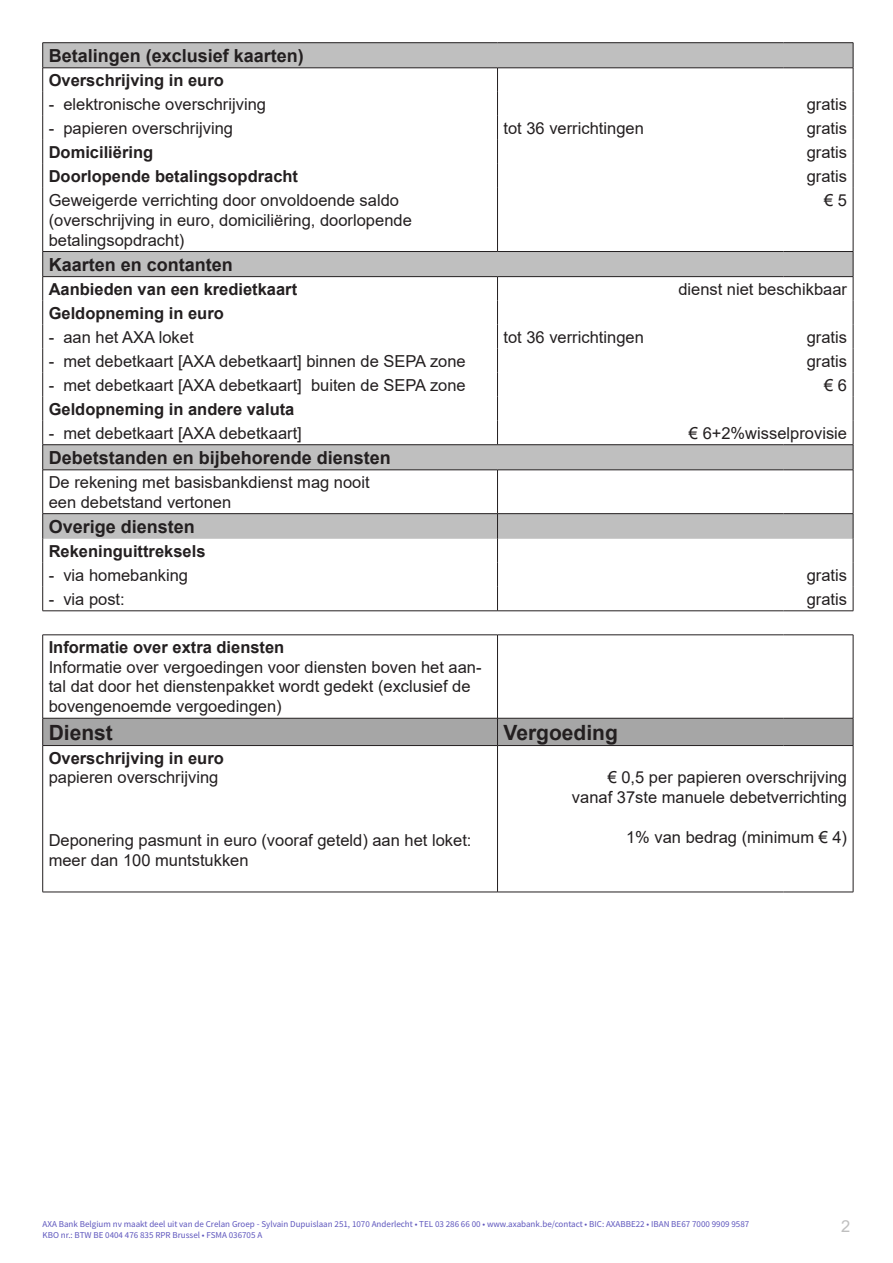
<style>
.page{position:relative;width:893px;height:1263px;background:#fff}
.page>*{position:absolute;margin:0;border:0;box-sizing:border-box;transform-origin:0 0}
._02_-_Titre_bleu{font:700 21px "Arial";color:#231f20}
._02_-_Titre_bleu-2{font:700 18px "Arial";color:#231f20}
._02_-_Titre_bleu-3{font:16.5px/19.8px "Arial";color:#231f20}
._02_-_Titre_bleu-4{font:700 16.5px "Arial";color:#231f20}
._01_-_Body___interli{font:16.5px/19.8px "Arial";color:#231f20}
.t1{font:16.5px "Arial";color:#bfbfbf}
.t2{font:9px "Source Sans Pro";color:#5e56bd}
</style>
<div class="page">
<svg style="left:43px;top:43px;width:810px;height:496px"></svg>
<div style="left:42px;top:718px;width:812px;height:27px;background:#a6a6a6"></div>
<hr style="left:43px;top:42px;width:454px;height:1px;background:#231f20">
<hr style="left:497px;top:42px;width:286px;height:1px;background:#231f20">
<hr style="left:783px;top:42px;width:70px;height:1px;background:#231f20">
<hr style="left:43px;top:68px;width:454px;height:1px;background:#231f20">
<hr style="left:497px;top:68px;width:286px;height:1px;background:#231f20">
<hr style="left:783px;top:68px;width:70px;height:1px;background:#231f20">
<svg style="left:42px;top:43px;width:1px;height:145px"></svg>
<svg style="left:497px;top:69px;width:1px;height:119px"></svg>
<svg style="left:853px;top:43px;width:1px;height:145px"></svg>
<hr style="left:42px;top:188px;width:1px;height:63px;background:#231f20">
<hr style="left:497px;top:188px;width:1px;height:63px;background:#231f20">
<hr style="left:853px;top:188px;width:1px;height:63px;background:#231f20">
<svg style="left:497px;top:277px;width:1px;height:167px"></svg>
<hr style="left:43px;top:444px;width:454px;height:1px;background:#231f20">
<svg style="left:42px;top:252px;width:1px;height:218px"></svg>
<hr style="left:497px;top:444px;width:286px;height:1px;background:#231f20">
<hr style="left:783px;top:444px;width:70px;height:1px;background:#231f20">
<svg style="left:853px;top:252px;width:1px;height:218px"></svg>
<hr style="left:43px;top:470px;width:454px;height:1px;background:#231f20">
<hr style="left:42px;top:470px;width:1px;height:43px;background:#231f20">
<hr style="left:497px;top:470px;width:286px;height:1px;background:#231f20">
<hr style="left:497px;top:470px;width:1px;height:43px;background:#231f20">
<hr style="left:783px;top:470px;width:70px;height:1px;background:#231f20">
<hr style="left:853px;top:470px;width:1px;height:43px;background:#231f20">
<hr style="left:43px;top:513px;width:454px;height:1px;background:#231f20">
<hr style="left:497px;top:513px;width:286px;height:1px;background:#231f20">
<hr style="left:783px;top:513px;width:70px;height:1px;background:#231f20">
<svg style="left:42px;top:514px;width:1px;height:97px"></svg>
<svg style="left:497px;top:514px;width:1px;height:96px"></svg>
<svg style="left:853px;top:514px;width:1px;height:97px"></svg>
<hr style="left:42px;top:635px;width:1px;height:83px;background:#231f20">
<hr style="left:497px;top:635px;width:1px;height:83px;background:#231f20">
<hr style="left:853px;top:635px;width:1px;height:83px;background:#231f20">
<hr style="left:43px;top:745px;width:454px;height:1px;background:#231f20">
<hr style="left:42px;top:746px;width:1px;height:146px;background:#231f20">
<hr style="left:497px;top:745px;width:286px;height:1px;background:#231f20">
<hr style="left:497px;top:746px;width:1px;height:146px;background:#231f20">
<hr style="left:783px;top:745px;width:70px;height:1px;background:#231f20">
<hr style="left:853px;top:746px;width:1px;height:146px;background:#231f20">
<hr style="left:43px;top:610px;width:454px;height:1px;background:#231f20">
<hr style="left:497px;top:610px;width:286px;height:1px;background:#231f20">
<hr style="left:783px;top:610px;width:70px;height:1px;background:#231f20">
<hr style="left:43px;top:634px;width:454px;height:1px;background:#231f20">
<hr style="left:497px;top:634px;width:286px;height:1px;background:#231f20">
<hr style="left:783px;top:634px;width:70px;height:1px;background:#231f20">
<hr style="left:43px;top:892px;width:454px;height:1px;background:#231f20">
<hr style="left:497px;top:892px;width:286px;height:1px;background:#231f20">
<hr style="left:783px;top:892px;width:70px;height:1px;background:#231f20">
<hr style="left:43px;top:251px;width:454px;height:1px;background:#231f20">
<hr style="left:497px;top:251px;width:286px;height:1px;background:#231f20">
<hr style="left:783px;top:251px;width:70px;height:1px;background:#231f20">
<hr style="left:43px;top:276px;width:454px;height:1px;background:#231f20">
<hr style="left:497px;top:276px;width:286px;height:1px;background:#231f20">
<hr style="left:783px;top:276px;width:70px;height:1px;background:#231f20">
<p class="_02_-_Titre_bleu-2" style="left:49px;top:43px;width:257px">Betalingen (exclusief kaarten)</p>
<p class="_02_-_Titre_bleu-4" style="left:49px;top:68px;width:177px">Overschrijving in euro</p>
<p class="_02_-_Titre_bleu-3" style="left:49px;top:94px;width:219px">- elektronische overschrijving</p>
<p class="_02_-_Titre_bleu-3" style="left:807px;top:94px;width:42px">gratis</p>
<p class="_02_-_Titre_bleu-3" style="left:49px;top:118px;width:186px">- papieren overschrijving</p>
<p class="_02_-_Titre_bleu-3" style="left:503px;top:118px;width:142px">tot 36 verrichtingen</p>
<p class="_02_-_Titre_bleu-3" style="left:807px;top:118px;width:42px">gratis</p>
<p class="_02_-_Titre_bleu-4" style="left:49px;top:140px;width:106px">Domiciliëring</p>
<p class="_02_-_Titre_bleu-3" style="left:807px;top:142px;width:42px">gratis</p>
<p class="_02_-_Titre_bleu-4" style="left:49px;top:164px;width:251px">Doorlopende betalingsopdracht</p>
<p class="_02_-_Titre_bleu-3" style="left:807px;top:166px;width:42px">gratis</p>
<p class="_02_-_Titre_bleu-3" style="left:49px;top:190px;width:352px">Geweigerde verrichting door onvoldoende saldo</p>
<p class="_02_-_Titre_bleu-3" style="left:49px;top:210px;width:365px">(overschrijving in euro, domiciliëring, doorlopende</p>
<p class="_02_-_Titre_bleu-3" style="left:49px;top:230px;width:137px">betalingsopdracht)</p>
<p class="_02_-_Titre_bleu-3" style="left:824px;top:190px;width:24px">€ 5</p>
<p class="_02_-_Titre_bleu-2" style="left:49px;top:252px;width:186px">Kaarten en contanten</p>
<p class="_02_-_Titre_bleu-4" style="left:49px;top:277px;width:250px">Aanbieden van een kredietkaart</p>
<p class="_02_-_Titre_bleu-3" style="left:678px;top:279px;width:170px">dienst niet beschikbaar</p>
<p class="_02_-_Titre_bleu-4" style="left:49px;top:301px;width:177px">Geldopneming in euro</p>
<p class="_02_-_Titre_bleu-3" style="left:49px;top:327px;width:146px">- aan het AXA loket</p>
<p class="_02_-_Titre_bleu-3" style="left:503px;top:327px;width:142px">tot 36 verrichtingen</p>
<p class="_02_-_Titre_bleu-3" style="left:807px;top:327px;width:42px">gratis</p>
<p class="_02_-_Titre_bleu-3" style="left:49px;top:351px;width:419px">- met debetkaart [AXA debetkaart] binnen de SEPA zone</p>
<p class="_02_-_Titre_bleu-3" style="left:807px;top:351px;width:42px">gratis</p>
<p class="_02_-_Titre_bleu-3" style="left:49px;top:375px;width:419px">- met debetkaart [AXA debetkaart] buiten de SEPA zone</p>
<p class="_02_-_Titre_bleu-3" style="left:824px;top:375px;width:24px">€ 6</p>
<p class="_02_-_Titre_bleu-4" style="left:49px;top:397px;width:247px">Geldopneming in andere valuta</p>
<p class="_02_-_Titre_bleu-3" style="left:49px;top:423px;width:255px">- met debetkaart [AXA debetkaart]</p>
<p class="_02_-_Titre_bleu-3" style="left:689px;top:423px;width:160px">€ 6+2%wisselprovisie</p>
<p class="_02_-_Titre_bleu-2" style="left:49px;top:445px;width:344px">Debetstanden en bijbehorende diensten</p>
<p class="_02_-_Titre_bleu-3" style="left:49px;top:472px;width:322px">De rekening met basisbankdienst mag nooit</p>
<p class="_02_-_Titre_bleu-3" style="left:49px;top:492px;width:184px">een debetstand vertonen</p>
<p class="_02_-_Titre_bleu-2" style="left:49px;top:514px;width:148px">Overige diensten</p>
<p class="_02_-_Titre_bleu-4" style="left:49px;top:539px;width:158px">Rekeninguittreksels</p>
<p class="_02_-_Titre_bleu-3" style="left:49px;top:565px;width:141px">- via homebanking</p>
<p class="_02_-_Titre_bleu-3" style="left:807px;top:565px;width:42px">gratis</p>
<p class="_02_-_Titre_bleu-3" style="left:49px;top:589px;width:78px">- via post:</p>
<p class="_02_-_Titre_bleu-3" style="left:807px;top:589px;width:42px">gratis</p>
<p class="_02_-_Titre_bleu-4" style="left:49px;top:635px;width:237px">Informatie over extra diensten</p>
<p class="_02_-_Titre_bleu-3" style="left:49px;top:657px;width:434px">Informatie over vergoedingen voor diensten boven het aan&shy;tal dat door het dienstenpakket wordt gedekt (exclusief de bovengenoemde vergoedingen)</p>
<p class="_02_-_Titre_bleu" style="left:49px;top:717px;width:66px">Dienst</p>
<p class="_02_-_Titre_bleu" style="left:503px;top:717px;width:116px">Vergoeding</p>
<p class="_02_-_Titre_bleu-4" style="left:49px;top:746px;width:177px">Overschrijving in euro</p>
<p class="_01_-_Body___interli" style="left:49px;top:767px;width:171px">papieren overschrijving</p>
<p class="_02_-_Titre_bleu-3" style="left:608px;top:767px;width:241px">€ 0,5 per papieren overschrijving</p>
<p class="_02_-_Titre_bleu-3" style="left:572px;top:787px;width:277px">vanaf 37ste manuele debetverrichting</p>
<p class="_02_-_Titre_bleu-3" style="left:626px;top:827px;width:222px">1% van bedrag (minimum € 4)</p>
<p class="_01_-_Body___interli" style="left:49px;top:830px;width:424px">Deponering pasmunt in euro (vooraf geteld) aan het loket: meer dan 100 muntstukken</p>
<p class="t2" style="left:43px;top:1218px;width:708px">AXA Bank Belgium nv maakt deel uit van de Crelan Groep - Sylvain Dupuislaan 251, 1070 Anderlecht • TEL 03 286 66 00 • www.axabank.be/contact • BIC: AXABBE22 • IBAN BE67 7000 9909 9587</p>
<p class="t2" style="left:43px;top:1229px;width:221px">KBO nr.: BTW BE 0404 476 835 RPR Brussel • FSMA 036705 A</p>
<p class="t1" style="left:841px;top:1215px;width:11px">2</p>
</div>
